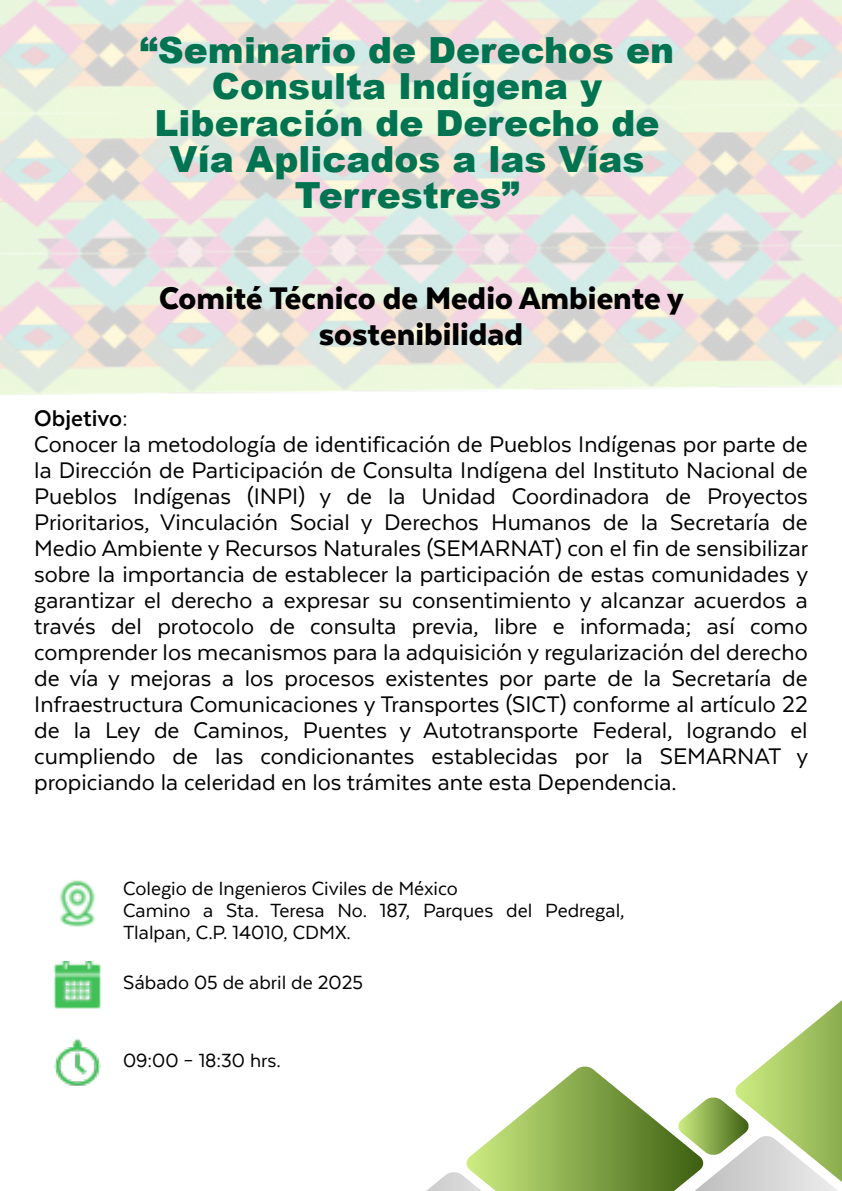
<style>
.page{position:relative;width:842px;height:1191px;background:#fff}
.page>*{position:absolute;margin:0;border:0;box-sizing:border-box;transform-origin:0 0}
.t1{font:900 36px/36px "Arial";color:#007351;text-align:center}
.t2{font:900 36px/36px "Texta";color:#000;text-align:center}
.t3{font:26px/26px "Texta";color:#000;text-align:justify}
.t4{font:700 26px "Texta";color:#000}
.t5{font:22px/22px "Texta";color:#000}
</style>
<div class="page">
<svg style="left:428px;top:1001px;width:413px;height:189px"></svg>
<img style="left:54px;top:961px;width:47px;height:48px">
<img style="left:59px;top:880px;width:37px;height:47px">
<img style="left:54px;top:1039px;width:47px;height:47px">
<h1 class="t1" style="left:140px;top:36px;width:536px">“Seminario de Derechos en<br>Consulta Indígena y<br>Liberación de Derecho de<br>Vía Aplicados a las Vías<br>Terrestres”</h1>
<h1 class="t2" style="left:159px;top:282px;width:526px">Comité Técnico de Medio Ambiente y sostenibilidad</h1>
<p class="t4" style="left:34px;top:406px;width:95px">Objetivo:</p>
<p class="t3" style="left:34px;top:432px;width:775px">Conocer la metodología de identificación de Pueblos Indígenas por parte de la Dirección de Participación de Consulta Indígena del Instituto Nacional de Pueblos Indígenas (INPI) y de la Unidad Coordinadora de Proyectos Prioritarios, Vinculación Social y Derechos Humanos de la Secretaría de Medio Ambiente y Recursos Naturales (SEMARNAT) con el fin de sensibilizar sobre la importancia de establecer la participación de estas comunidades y garantizar el derecho a expresar su consentimiento y alcanzar acuerdos a través del protocolo de consulta previa, libre e informada; así como comprender los mecanismos para la adquisición y regularización del derecho de vía y mejoras a los procesos existentes por parte de la Secretaría de Infraestructura Comunicaciones y Transportes (SICT) conforme al artículo 22 de la Ley de Caminos, Puentes y Autotransporte Federal, logrando el cumpliendo de las condicionantes establecidas por la SEMARNAT y propiciando la celeridad en los trámites ante esta Dependencia.</p>
<p class="t5" style="left:123px;top:879px;width:503px">Colegio de Ingenieros Civiles de México<br>Camino a Sta. Teresa No. 187, Parques del Pedregal,<br>Tlalpan, C.P. 14010, CDMX.</p>
<p class="t5" style="left:123px;top:972px;width:241px">Sábado 05 de abril de 2025</p>
<p class="t5" style="left:123px;top:1050px;width:159px">09:00 – 18:30 hrs.</p>
</div>
